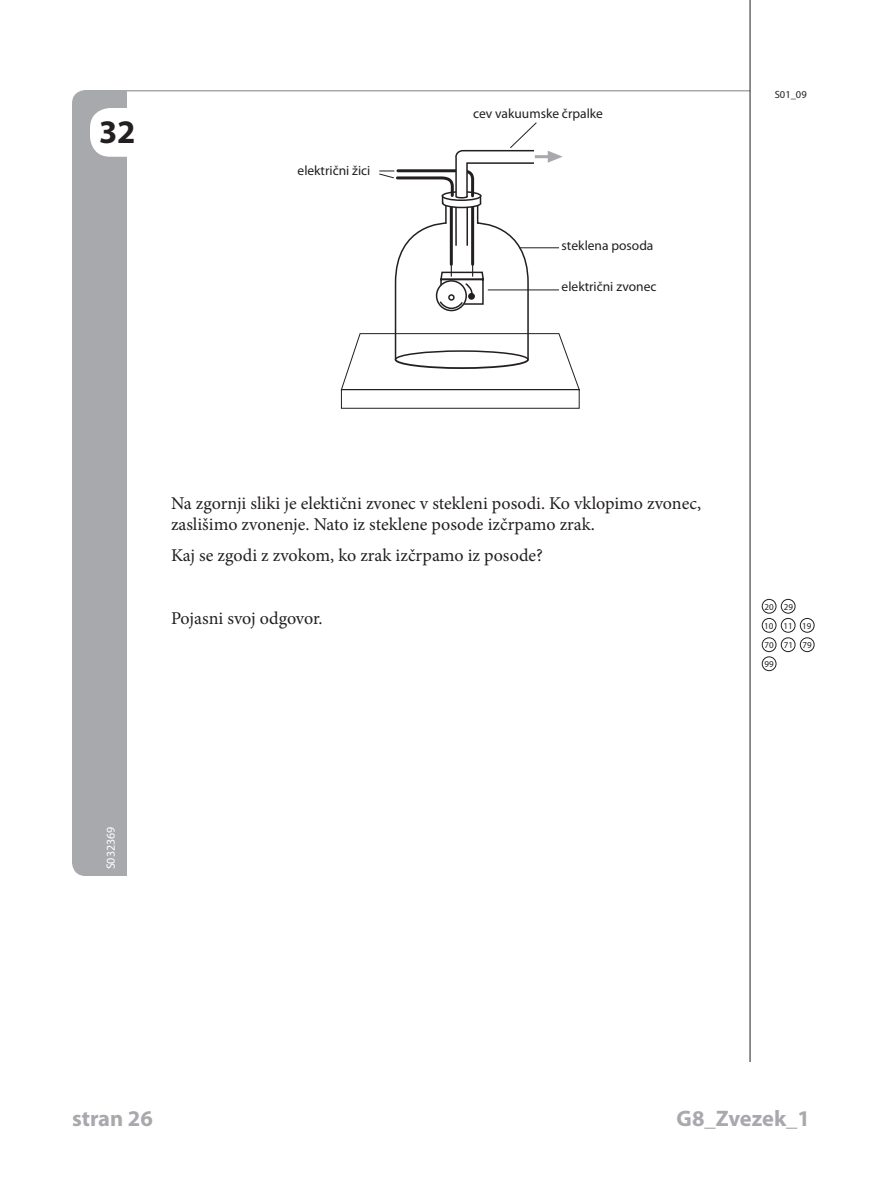
<style>
.page{position:relative;width:893px;height:1188px;background:#fff}
.page>*{position:absolute;margin:0;border:0;box-sizing:border-box;transform-origin:0 0}
.t1{font:700 33px "Myriad Pro";color:#231f20}
.t2{font:700 22.5px "Myriad Pro";color:#a8a9ad}
.t3{font:18px/21px "Minion Pro";color:#231f20}
.t4{font:13.5px "Myriad Pro";color:#231f20}
.t5{font:12px "Myriad Pro";color:#fff}
.t6{font:10.5px "Myriad Pro";color:#231f20}
.t7{font:9px "Myriad Pro";color:#231f20}
</style>
<div class="page">
<div style="left:72px;top:90px;width:54px;height:786px;background:#a8a9ad"></div>
<hr style="left:89px;top:90px;width:661px;height:2px;background:#a8a9ad">
<svg style="left:340px;top:122px;width:240px;height:287px"></svg>
<hr style="left:750px;top:0;width:1px;height:1062px;background:#231f20">
<div style="left:762px;top:599px;width:14px;height:14px;border:1px solid #231f20;border-radius:50%"></div>
<div style="left:781px;top:599px;width:14px;height:14px;border:1px solid #231f20;border-radius:50%"></div>
<div style="left:762px;top:618px;width:14px;height:14px;border:1px solid #231f20;border-radius:50%"></div>
<div style="left:781px;top:618px;width:14px;height:14px;border:1px solid #231f20;border-radius:50%"></div>
<div style="left:800px;top:618px;width:14px;height:14px;border:1px solid #231f20;border-radius:50%"></div>
<div style="left:762px;top:638px;width:14px;height:14px;border:1px solid #231f20;border-radius:50%"></div>
<div style="left:781px;top:638px;width:14px;height:14px;border:1px solid #231f20;border-radius:50%"></div>
<div style="left:800px;top:638px;width:14px;height:14px;border:1px solid #231f20;border-radius:50%"></div>
<div style="left:762px;top:657px;width:14px;height:14px;border:1px solid #231f20;border-radius:50%"></div>
<div style="left:90px;top:108px;width:63px;height:49px;background:#fff;border-radius:20px"></div>
<h1 class="t1" style="left:99px;top:113px;width:38px">32</h1>
<p class="t4" style="left:298px;top:163px;width:74px">električni žici</p>
<p class="t4" style="left:473px;top:106px;width:131px">cev vakuumske črpalke</p>
<p class="t4" style="left:562px;top:238px;width:93px">steklena posoda</p>
<p class="t4" style="left:562px;top:279px;width:96px">električni zvonec</p>
<p class="t6" style="left:775px;top:89px;width:33px">S01_09</p>
<p class="t3" style="left:171px;top:493px;width:532px">Na zgornji sliki je elektični zvonec v stekleni posodi. Ko vklopimo zvonec, zaslišimo zvonenje. Nato iz steklene posode izčrpamo zrak.</p>
<p class="t3" style="left:171px;top:545px;width:373px">Kaj se zgodi z zvokom, ko zrak izčrpamo iz posode?</p>
<p class="t3" style="left:171px;top:608px;width:153px">Pojasni svoj odgovor.</p>
<p class="t5" style="left:104px;top:869px;width:44px;rotate:-90deg">S032369</p>
<p class="t7" style="left:764px;top:602px;width:11px">20</p>
<p class="t7" style="left:784px;top:602px;width:11px">29</p>
<p class="t7" style="left:764px;top:621px;width:11px">10</p>
<p class="t7" style="left:784px;top:621px;width:11px">11</p>
<p class="t7" style="left:802px;top:621px;width:11px">19</p>
<p class="t7" style="left:764px;top:640px;width:11px">70</p>
<p class="t7" style="left:784px;top:640px;width:11px">71</p>
<p class="t7" style="left:803px;top:640px;width:11px">79</p>
<p class="t7" style="left:764px;top:659px;width:11px">99</p>
<p class="t2" style="left:72px;top:1105px;width:78px">G8_S01</p>
<p class="t2" style="left:677px;top:1105px;width:135px">G8_Zvezek_1</p>
<p class="t2" style="left:72px;top:1105px;width:82px">stran 26</p>
<p class="t2" style="left:742px;top:1105px;width:70px">stran 5</p>
</div>
